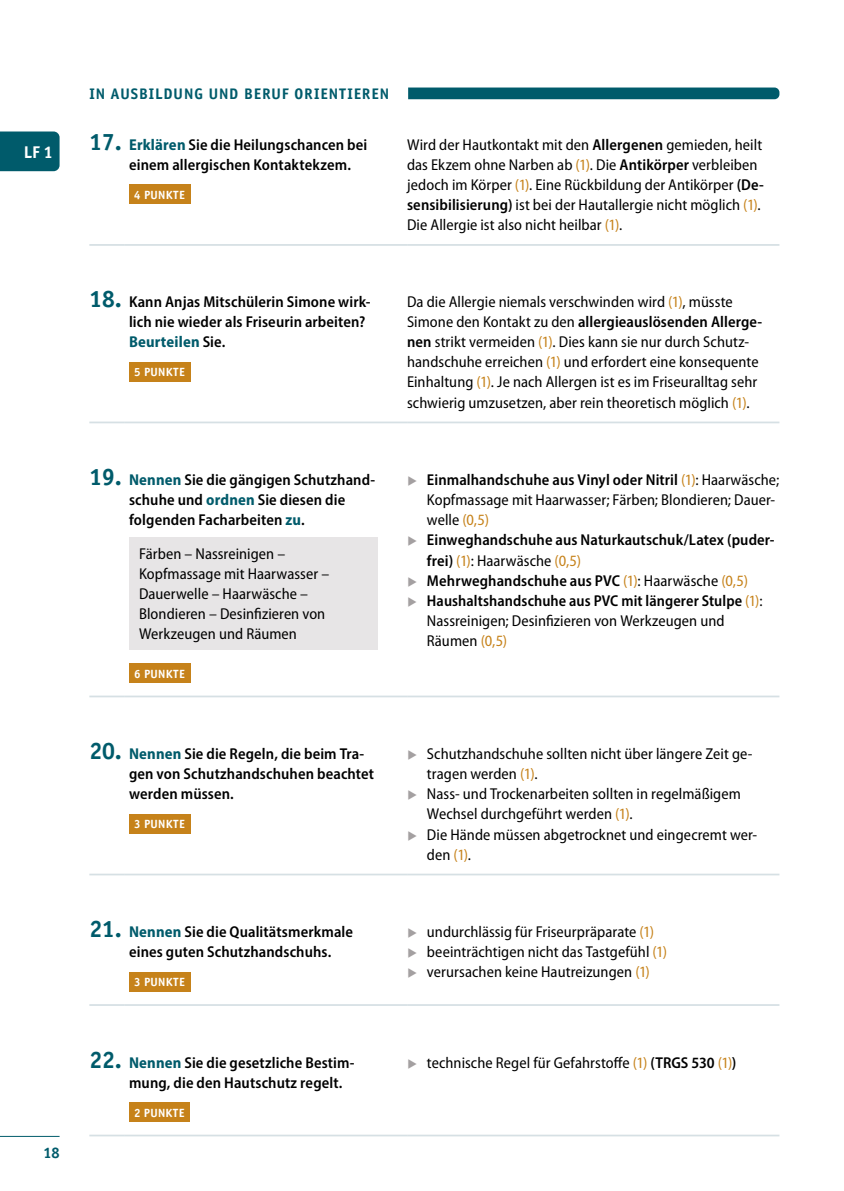
<style>
.page{position:relative;width:844px;height:1191px;background:#fff}
.page>*{position:absolute;margin:0;border:0;box-sizing:border-box;transform-origin:0 0}
.t1{font:700 17.5px "Officina Sans";color:#fff}
.t2{font:semi-condensed 15.75px/20.1px "Myriad Pro";letter-spacing:.005em;color:#000}
.t3{font:600 semi-condensed 15.75px/20.1px "Myriad Pro";letter-spacing:.005em;color:#000}
.t4{font:700 15.75px "Officina Sans";letter-spacing:.055em;color:#005b6b}
.t5{font:700 12.25px "Officina Sans";letter-spacing:.05em;color:#fff}
.s1{font-family:"Officina Sans";font-weight:700;font-stretch:normal;font-size:24.5px;color:#005b6b}
.s2{font-weight:700;color:#005b6b}
.s3{font-weight:600}
.s4{color:#c6821a}
.s5{font-family:"STIX General";font-weight:400;font-stretch:normal;color:#a4a0a1}
.s6{font-weight:400;color:#c6821a}
.s7{font-weight:400}
.s8{font-family:"STIX General";font-stretch:normal;color:#a4a0a1}
</style>
<div class="page">
<hr style="left:124px;top:244px;width:283px;height:2px;background:#d6e0e4">
<hr style="left:407px;top:244px;width:372px;height:2px;background:#d6e0e4">
<hr style="left:89px;top:244px;width:35px;height:2px;background:#d6e0e4">
<div style="left:129px;top:184px;width:61px;height:19px;background:#c6821a"></div>
<hr style="left:124px;top:421px;width:283px;height:2px;background:#d6e0e4">
<hr style="left:407px;top:421px;width:372px;height:2px;background:#d6e0e4">
<hr style="left:89px;top:421px;width:35px;height:2px;background:#d6e0e4">
<div style="left:129px;top:362px;width:61px;height:19px;background:#c6821a"></div>
<hr style="left:124px;top:695px;width:283px;height:2px;background:#d6e0e4">
<hr style="left:407px;top:695px;width:372px;height:2px;background:#d6e0e4">
<hr style="left:89px;top:695px;width:35px;height:2px;background:#d6e0e4">
<div style="left:129px;top:537px;width:248px;height:112px;background:#e7e5e6"></div>
<div style="left:129px;top:663px;width:61px;height:19px;background:#c6821a"></div>
<hr style="left:124px;top:873px;width:283px;height:2px;background:#d6e0e4">
<hr style="left:407px;top:873px;width:372px;height:2px;background:#d6e0e4">
<hr style="left:89px;top:873px;width:35px;height:2px;background:#d6e0e4">
<div style="left:129px;top:814px;width:61px;height:19px;background:#c6821a"></div>
<hr style="left:124px;top:1004px;width:283px;height:2px;background:#d6e0e4">
<hr style="left:407px;top:1004px;width:372px;height:2px;background:#d6e0e4">
<hr style="left:89px;top:1004px;width:35px;height:2px;background:#d6e0e4">
<div style="left:129px;top:972px;width:61px;height:19px;background:#c6821a"></div>
<hr style="left:124px;top:1134px;width:283px;height:2px;background:#d6e0e4">
<hr style="left:407px;top:1134px;width:372px;height:2px;background:#d6e0e4">
<hr style="left:89px;top:1134px;width:35px;height:2px;background:#d6e0e4">
<div style="left:129px;top:1102px;width:60px;height:19px;background:#c6821a"></div>
<hr style="left:0;top:1136px;width:60px;height:1px;background:#005b6b">
<div style="left:0;top:131px;width:60px;height:40px;background:#005b6b"></div>
<div style="left:89px;top:87px;width:690px;height:12px;background:#005b6b;border-radius:5px"></div>
<div style="left:84px;top:79px;width:324px;height:28px;background:#fff"></div>
<p class="t1" style="left:24px;top:142px;width:31px">LF 1</p>
<p class="t4" style="left:43px;top:1147px;width:18px">18</p>
<p class="t4" style="left:89px;top:88px;width:41px">IN AUSBIL</p>
<p class="t4" style="left:163px;top:88px;width:21px">DUNG</p>
<p class="t4" style="left:209px;top:88px;width:55px">UND BERUF</p>
<p class="t4" style="left:294px;top:88px;width:10px">ORIENTIEREN</p>
<p class="t3" style="left:129px;top:135px;width:240px;text-indent:-40px"><span class="s1">17.</span> <span class="s2">Erklären</span> Sie die Heilungschancen bei einem allergischen Kontaktekzem.</p>
<p class="t5" style="left:134px;top:190px;width:52px">4 PUNKTE</p>
<p class="t2" style="left:407px;top:135px;width:358px">Wird der Hautkontakt mit den <span class="s3">Allergenen</span> gemieden, heilt das Ekzem ohne Narben ab <span class="s4">(1)</span>. Die <span class="s3">Antikörper</span> verbleiben jedoch im Körper <span class="s4">(1)</span>. Eine Rückbildung der Antikörper <span class="s3">(De&shy;sensibilisierung)</span> ist bei der Hautallergie nicht möglich <span class="s4">(1)</span>.<br>Die Allergie ist also nicht heilbar <span class="s4">(1)</span>.</p>
<p class="t3" style="left:129px;top:292px;width:243px;text-indent:-40px"><span class="s1">18.</span> Kann Anjas Mitschülerin Simone wirk&shy;lich nie wieder als Friseurin arbeiten?<br><span class="s2">Beurteilen</span> Sie.</p>
<p class="t5" style="left:134px;top:367px;width:52px">5 PUNKTE</p>
<p class="t2" style="left:407px;top:292px;width:356px">Da die Allergie niemals verschwinden wird <span class="s4">(1)</span>, müsste Simone den Kontakt zu den <span class="s3">allergieauslösenden Allerge&shy;nen</span> strikt vermeiden <span class="s4">(1)</span>. Dies kann sie nur durch Schutz&shy;handschuhe erreichen <span class="s4">(1)</span> und erfordert eine konsequente Einhaltung <span class="s4">(1)</span>. Je nach Allergen ist es im Friseuralltag sehr schwierig umzusetzen, aber rein theoretisch möglich <span class="s4">(1)</span>.</p>
<p class="t3" style="left:129px;top:470px;width:247px;text-indent:-40px"><span class="s1">19.</span> <span class="s2">Nennen</span> Sie die gängigen Schutzhand&shy;schuhe und <span class="s2">ordnen</span> Sie diesen die folgenden Facharbeiten <span class="s2">zu</span>.</p>
<p class="t2" style="left:139px;top:544px;width:192px">Färben – Nassreinigen –<br>Kopfmassage mit Haarwasser –<br>Dauerwelle – Haarwäsche –<br>Blondieren – Desinfizieren von<br>Werkzeugen und Räumen</p>
<p class="t5" style="left:134px;top:669px;width:52px">6 PUNKTE</p>
<p class="t3" style="left:407px;top:470px;width:373px"><span class="s5">▸</span> Einmalhandschuhe aus Vinyl oder Nitril <span class="s6">(1)</span><span class="s7">: Haarwäsche;</span></p>
<p class="t2" style="left:427px;top:490px;width:349px">Kopfmassage mit Haarwasser; Färben; Blondieren; Dauer-</p>
<p class="t2" style="left:427px;top:510px;width:64px">welle <span class="s4">(0,5)</span></p>
<p class="t3" style="left:407px;top:530px;width:369px"><span class="s5">▸</span> Einweghandschuhe aus Naturkautschuk/Latex (puder-</p>
<p class="t2" style="left:427px;top:550px;width:156px"><span class="s3">frei)</span> <span class="s4">(1)</span>: Haarwäsche <span class="s4">(0,5)</span></p>
<p class="t3" style="left:407px;top:571px;width:342px"><span class="s5">▸</span> Mehrweghandschuhe aus PVC <span class="s6">(1)</span><span class="s7">: Haarwäsche</span> <span class="s6">(0,5)</span></p>
<p class="t3" style="left:407px;top:591px;width:357px"><span class="s5">▸</span> Haushaltshandschuhe aus PVC mit längerer Stulpe <span class="s6">(1)</span><span class="s7">:</span></p>
<p class="t2" style="left:427px;top:611px;width:299px">Nassreinigen; Desinfizieren von Werkzeugen und</p>
<p class="t2" style="left:427px;top:631px;width:82px">Räumen <span class="s4">(0,5)</span></p>
<p class="t3" style="left:129px;top:744px;width:246px;text-indent:-40px"><span class="s1">20.</span> <span class="s2">Nennen</span> Sie die Regeln, die beim Tra&shy;gen von Schutzhandschuhen beachtet werden müssen.</p>
<p class="t5" style="left:134px;top:819px;width:52px">3 PUNKTE</p>
<p class="t3" style="left:129px;top:922px;width:225px;text-indent:-40px"><span class="s1">21.</span> <span class="s2">Nennen</span> Sie die Qualitätsmerkmale eines guten Schutzhandschuhs.</p>
<p class="t5" style="left:134px;top:977px;width:52px">3 PUNKTE</p>
<p class="t3" style="left:129px;top:1052px;width:227px;text-indent:-40px"><span class="s1">22.</span> <span class="s2">Nennen</span> Sie die gesetzliche Bestim&shy;mung, die den Hautschutz regelt.</p>
<p class="t5" style="left:134px;top:1108px;width:52px">2 PUNKTE</p>
<p class="t2" style="left:407px;top:744px;width:347px"><span class="s8">▸</span> Schutzhandschuhe sollten nicht über längere Zeit ge-</p>
<p class="t2" style="left:427px;top:764px;width:112px">tragen werden <span class="s4">(1)</span>.</p>
<p class="t2" style="left:407px;top:784px;width:335px"><span class="s8">▸</span> Nass- und Trockenarbeiten sollten in regelmäßigem</p>
<p class="t2" style="left:427px;top:804px;width:207px">Wechsel durchgeführt werden <span class="s4">(1)</span>.</p>
<p class="t2" style="left:407px;top:824px;width:351px"><span class="s8">▸</span> Die Hände müssen abgetrocknet und eingecremt wer-</p>
<p class="t2" style="left:427px;top:845px;width:46px">den <span class="s4">(1)</span>.</p>
<p class="t2" style="left:407px;top:922px;width:261px"><span class="s8">▸</span> undurchlässig für Friseurpräparate <span class="s4">(1) </span><span class="s8">▸</span> beeinträchtigen nicht das Tastgefühl <span class="s4">(1) </span><span class="s8">▸</span> verursachen keine Hautreizungen <span class="s4">(1)</span></p>
<p class="t2" style="left:407px;top:1052px;width:331px"><span class="s8">▸</span> technische Regel für Gefahrstoffe <span class="s4">(1)</span> <span class="s3">(TRGS 530</span> <span class="s4">(1)</span><span class="s3">)</span></p>
</div>
